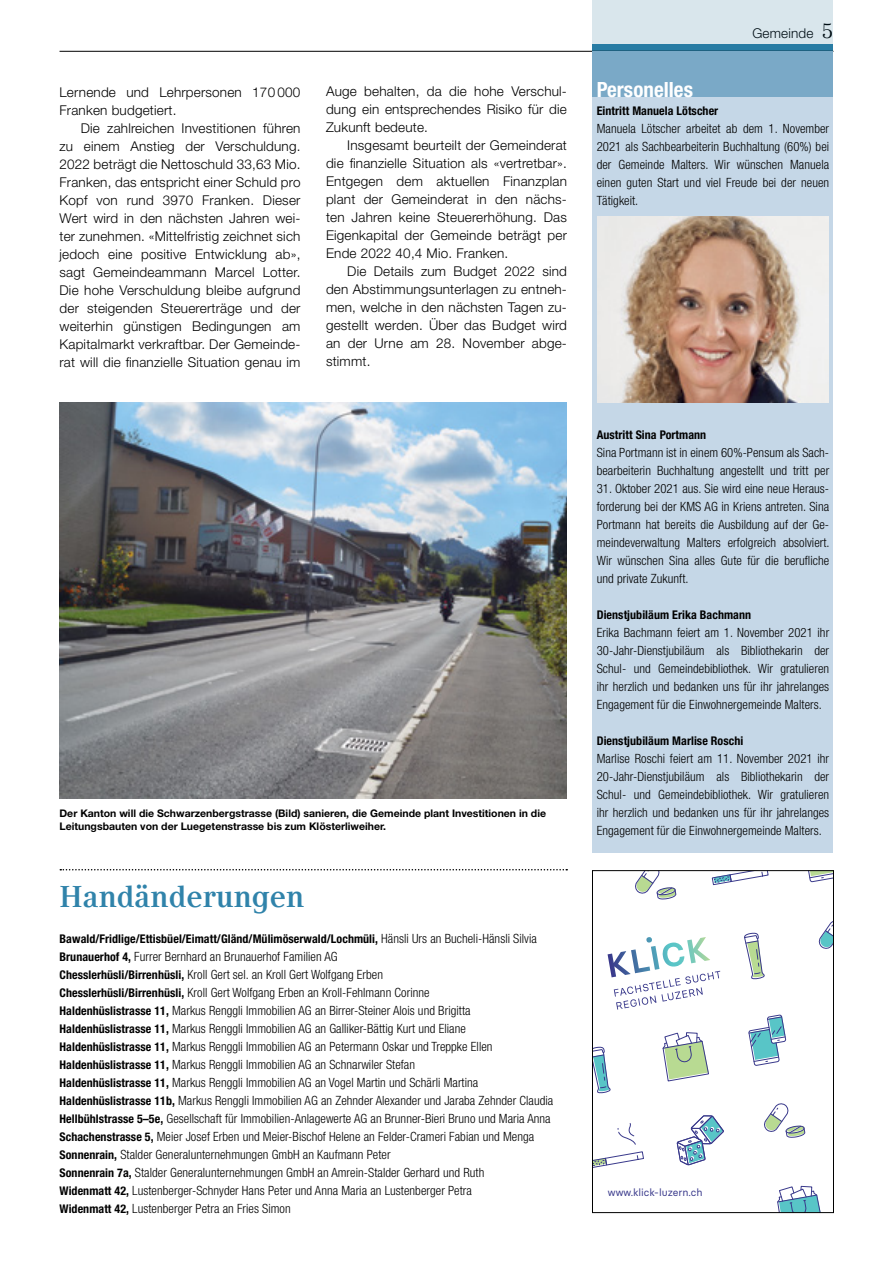
<style>
.page{position:relative;width:893px;height:1263px;background:#fff}
.page>*{position:absolute;margin:0;border:0;box-sizing:border-box;transform-origin:0 0}
.t1{font:700 30px "Compatil Text LT Com";letter-spacing:.005em;color:#3083aa}
.t2{font:700 condensed 21px "Helvetica Neue LT Std";color:#fff}
.t3{font:300 13.5px/18px "Helvetica Neue LT Std";letter-spacing:.015em;color:#000;text-align:justify}
.t4{font:300 condensed 12.75px/18px "Helvetica Neue LT Std";letter-spacing:.005em;color:#000;text-align:justify}
.t5{font:700 condensed 12px "Helvetica Neue LT Std";letter-spacing:.005em;color:#000}
.t6{font:700 10.5px/13.5px "Helvetica Neue LT Std";color:#000}
.t7{font:10.35px "Basier Circle";color:#39398b}
.s1{font-weight:300;font-size:12.75px}
.s2{font-weight:700;font-size:12px}
.s3{font-family:"Compatil Text LT Com";font-weight:400;font-size:21px}
</style>
<div class="page">
<svg style="left:592px;top:0;width:241px;height:51px;background:#c0d6e1"></svg>
<hr style="left:60px;top:51px;width:773px;height:1px;background:#000">
<svg style="left:60px;top:869px;width:507px;height:1px"></svg>
<img style="left:60px;top:403px;width:507px;height:396px">
<div style="left:592px;top:97px;width:241px;height:756px;background:#c5d7e7"></div>
<div style="left:592px;top:51px;width:241px;height:46px;background:#7aa9c7"></div>
<img style="left:597px;top:217px;width:232px;height:186px">
<svg style="left:608px;top:937px;width:112px;height:72px"></svg>
<svg style="left:594px;top:1046px;width:17px;height:48px"></svg>
<svg style="left:744px;top:932px;width:21px;height:48px"></svg>
<svg style="left:676px;top:1115px;width:48px;height:51px"></svg>
<svg style="left:711px;top:872px;width:58px;height:14px"></svg>
<svg style="left:617px;top:1123px;width:19px;height:22px"></svg>
<svg style="left:594px;top:1151px;width:50px;height:17px"></svg>
<svg style="left:777px;top:1185px;width:44px;height:26px"></svg>
<svg style="left:662px;top:1032px;width:47px;height:50px"></svg>
<svg style="left:748px;top:1014px;width:38px;height:52px"></svg>
<svg style="left:808px;top:872px;width:24px;height:10px"></svg>
<svg style="left:635px;top:872px;width:41px;height:28px"></svg>
<svg style="left:764px;top:1103px;width:41px;height:35px"></svg>
<svg style="left:818px;top:921px;width:14px;height:28px"></svg>
<div style="left:592px;top:870px;width:242px;height:343px;border:1px solid #000"></div>
<p class="t3" style="left:60px;top:82px;width:242px">Lernende und Lehrpersonen 170 000<br>Franken budgetiert.</p>
<p class="t3" style="left:60px;top:118px;width:242px;text-align:left;text-indent:21px">Die zahlreichen Investitionen führen zu einem Anstieg der Verschuldung.<br>2022 beträgt die Nettoschuld 33,63 Mio.<br>Franken, das entspricht einer Schuld pro Kopf von rund 3970 Franken. Dieser Wert wird in den nächsten Jahren wei&shy;ter zunehmen. «Mittelfristig zeichnet sich jedoch eine positive Entwicklung ab», sagt Gemeindeammann Marcel Lotter.<br>Die hohe Verschuldung bleibe aufgrund der steigenden Steuererträge und der weiterhin günstigen Bedingungen am Kapitalmarkt verkraftbar. Der Gemeinde&shy;rat will die finanzielle Situation genau im</p>
<p class="t3" style="left:326px;top:82px;width:242px">Auge behalten, da die hohe Verschul&shy;dung ein entsprechendes Risiko für die Zukunft bedeute.</p>
<p class="t3" style="left:326px;top:136px;width:242px;text-indent:21px">Insgesamt beurteilt der Gemeinderat die finanzielle Situation als «vertretbar».<br>Entgegen dem aktuellen Finanzplan plant der Gemeinderat in den nächs&shy;ten Jahren keine Steuererhöhung. Das Eigenkapital der Gemeinde beträgt per Ende 2022 40,4 Mio. Franken.</p>
<p class="t3" style="left:326px;top:262px;width:242px;text-indent:21px">Die Details zum Budget 2022 sind den Abstimmungsunterlagen zu entneh&shy;men, welche in den nächsten Tagen zu&shy;gestellt werden. Über das Budget wird an der Urne am 28. November abge&shy;stimmt.</p>
<p class="t6" style="left:60px;top:806px;width:488px">Der Kanton will die Schwarzenbergstrasse (Bild) sanieren, die Gemeinde plant Investitionen in die<br>Leitungsbauten von der Luegetenstrasse bis zum Klösterliweiher.</p>
<h1 class="t1" style="left:60px;top:879px;width:246px">Handänderungen</h1>
<p class="t5" style="left:60px;top:931px;width:479px">Bawald/Fridlige/Ettisbüel/Eimatt/Gländ/Mülimöserwald/Lochmüli, <span class="s1">Hänsli Urs an Bucheli-Hänsli Silvia</span></p>
<p class="t4" style="left:60px;top:947px;width:495px;text-align:left"><span class="s2">Brunauerhof 4,</span> Furrer Bernhard an Brunauerhof Familien AG<br><span class="s2">Chesslerhüsli/Birrenhüsli,</span> Kroll Gert sel. an Kroll Gert Wolfgang Erben<br><span class="s2">Chesslerhüsli/Birrenhüsli,</span> Kroll Gert Wolfgang Erben an Kroll-Fehlmann Corinne<br><span class="s2">Haldenhüslistrasse 11,</span> Markus Renggli Immobilien AG an Birrer-Steiner Alois und Brigitta <span class="s2">Haldenhüslistrasse 11,</span> Markus Renggli Immobilien AG an Galliker-Bättig Kurt und Eliane <span class="s2">Haldenhüslistrasse 11,</span> Markus Renggli Immobilien AG an Petermann Oskar und Treppke Ellen <span class="s2">Haldenhüslistrasse 11,</span> Markus Renggli Immobilien AG an Schnarwiler Stefan<br><span class="s2">Haldenhüslistrasse 11,</span> Markus Renggli Immobilien AG an Vogel Martin und Schärli Martina <span class="s2">Haldenhüslistrasse 11b,</span> Markus Renggli Immobilien AG an Zehnder Alexander und Jaraba Zehnder Claudia <span class="s2">Hellbühlstrasse 5–5e,</span> Gesellschaft für Immobilien-Anlagewerte AG an Brunner-Bieri Bruno und Maria Anna <span class="s2">Schachenstrasse 5,</span> Meier Josef Erben und Meier-Bischof Helene an Felder-Crameri Fabian und Menga <span class="s2">Sonnenrain,</span> Stalder Generalunternehmungen GmbH an Kaufmann Peter<br><span class="s2">Sonnenrain 7a,</span> Stalder Generalunternehmungen GmbH an Amrein-Stalder Gerhard und Ruth<br><span class="s2">Widenmatt 42,</span> Lustenberger-Schnyder Hans Peter und Anna Maria an Lustenberger Petra<br><span class="s2">Widenmatt 42,</span> Lustenberger Petra an Fries Simon</p>
<h2 class="t2" style="left:597px;top:76px;width:98px">Personelles</h2>
<p class="t3" style="left:752px;top:24px;width:83px">Gemeinde <span class="s3">5</span></p>
<p class="t5" style="left:597px;top:103px;width:123px">Eintritt Manuela Lötscher</p>
<p class="t4" style="left:597px;top:119px;width:234px">Manuela Lötscher arbeitet ab dem 1. November 2021 als Sachbearbeiterin Buchhaltung (60%) bei der Gemeinde Malters. Wir wünschen Manuela einen guten Start und viel Freude bei der neuen Tätigkeit.</p>
<p class="t5" style="left:597px;top:427px;width:111px">Austritt Sina Portmann</p>
<p class="t4" style="left:597px;top:443px;width:234px">Sina Portmann ist in einem 60%-Pensum als Sach&shy;bearbeiterin Buchhaltung angestellt und tritt per</p>
<p class="t4" style="left:597px;top:479px;width:234px">31. Oktober 2021 aus. Sie wird eine neue Heraus&shy;forderung bei der KMS AG in Kriens antreten. Sina Portmann hat bereits die Ausbildung auf der Ge&shy;meindeverwaltung Malters erfolgreich absolviert.<br>Wir wünschen Sina alles Gute für die berufliche und private Zukunft.</p>
<p class="t5" style="left:597px;top:607px;width:156px">Dienstjubiläum Erika Bachmann</p>
<p class="t4" style="left:597px;top:623px;width:234px">Erika Bachmann feiert am 1. November 2021 ihr 30-Jahr-Dienstjubiläum als Bibliothekarin der Schul- und Gemeindebibliothek. Wir gratulieren ihr herzlich und bedanken uns für ihr jahrelanges Engagement für die Einwohnergemeinde Malters.</p>
<p class="t5" style="left:597px;top:733px;width:148px">Dienstjubiläum Marlise Roschi</p>
<p class="t4" style="left:597px;top:749px;width:234px">Marlise Roschi feiert am 11. November 2021 ihr 20-Jahr-Dienstjubiläum als Bibliothekarin der Schul- und Gemeindebibliothek. Wir gratulieren ihr herzlich und bedanken uns für ihr jahrelanges Engagement für die Einwohnergemeinde Malters.</p>
<p class="t7" style="left:608px;top:1186px;width:96px">www.klick-luzern.ch</p>
</div>
